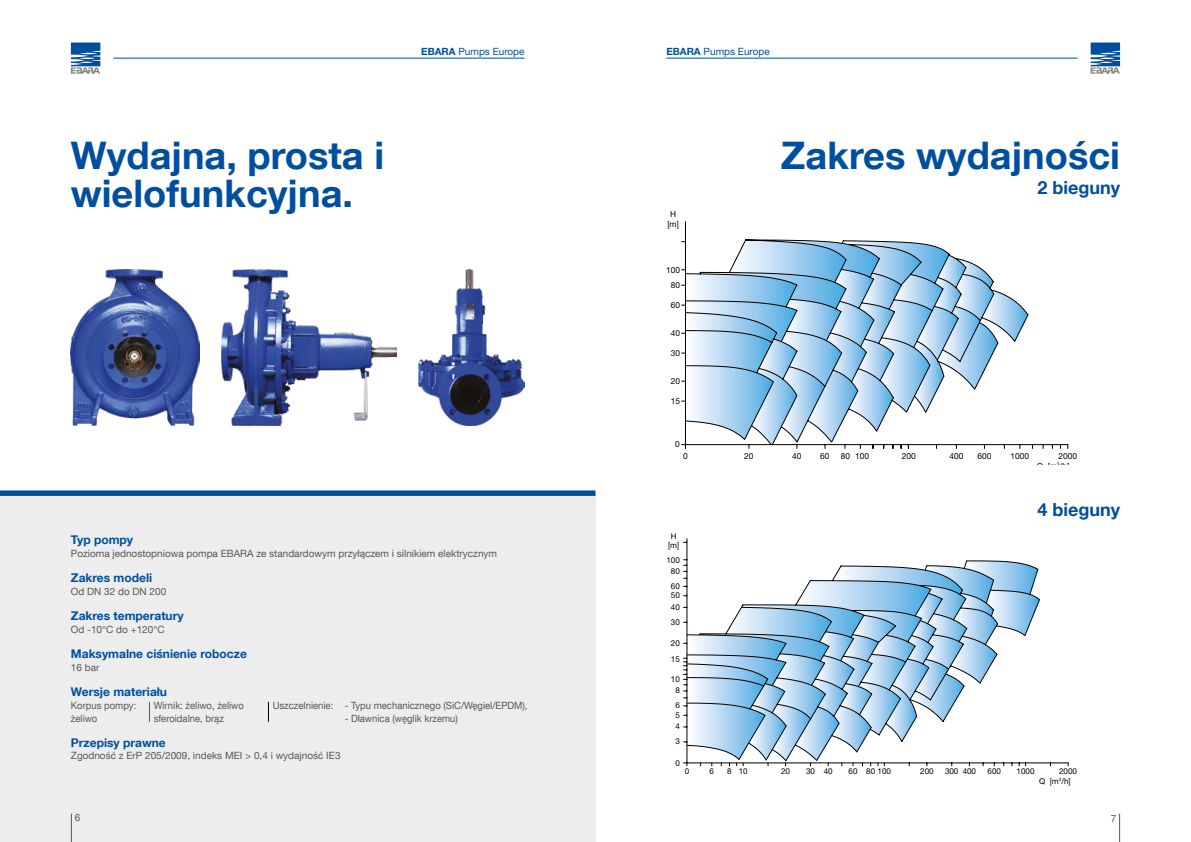
<style>
.page{position:relative;width:1191px;height:842px;background:#fff}
.page>*{position:absolute;margin:0;border:0;box-sizing:border-box;transform-origin:0 0}
.t1{font:700 38px/38px "Helvetica Neue LT Com";color:#004f9f}
.t2{font:700 18px "Helvetica Neue LT Com";color:#004f9f}
.t3{font:700 12px "Helvetica Neue LT Com";color:#004f9f}
.t4{font:10px "Helvetica Neue LT Com";color:#575756}
.t5{font:10px/12.7px "Helvetica Neue LT Com";color:#575756;scale:.95 1}
.t6{font:10px "Helvetica Neue";color:#004f9f}
.t7{font:10px "Helvetica Neue";color:#575756}
.t8{font:8.3px/10px "Helvetica Neue";color:#000;text-align:center}
.t9{font:8.1px/9.5px "Helvetica Neue";color:#000}
.s1{font-weight:700}
</style>
<div class="page">
<svg style="left:1119px;top:814px;width:1px;height:28px"></svg>
<svg style="left:1090px;top:43px;width:30px;height:31px"></svg>
<svg style="left:71px;top:43px;width:29px;height:31px"></svg>
<hr style="left:666px;top:58px;width:411px;height:1px;background:#004f9f">
<hr style="left:113px;top:58px;width:411px;height:1px;background:#004f9f">
<div style="left:0;top:490px;width:596px;height:352px;background:#ededed"></div>
<hr style="left:687px;top:539px;width:1px;height:224px;background:#010202">
<hr style="left:683px;top:763px;width:385px;height:1px;background:#010202">
<svg style="left:683px;top:560px;width:357px;height:206px"></svg>
<svg style="left:686px;top:560px;width:354px;height:202px"></svg>
<hr style="left:685px;top:222px;width:1px;height:226px;background:#000">
<hr style="left:681px;top:444px;width:386px;height:1px;background:#000">
<svg style="left:681px;top:240px;width:352px;height:208px"></svg>
<svg style="left:71px;top:814px;width:1px;height:28px"></svg>
<img style="left:221px;top:269px;width:175px;height:156px">
<img style="left:71px;top:269px;width:128px;height:156px">
<img style="left:418px;top:269px;width:106px;height:156px">
<svg style="left:149px;top:702px;width:1px;height:20px"></svg>
<svg style="left:268px;top:702px;width:1px;height:20px"></svg>
<h1 class="t1" style="left:71px;top:135px;width:315px">Wydajna, prosta i wielofunkcyjna.</h1>
<p class="t6" style="left:421px;top:45px;width:105px"><span class="s1">EBARA</span> Pumps Europe</p>
<p class="t6" style="left:666px;top:45px;width:105px"><span class="s1">EBARA</span> Pumps Europe</p>
<p class="t8" style="left:667px;top:209px;width:13px">H [m]</p>
<p class="t8" style="left:666px;top:262px;width:15px;line-height:15.3px">100<br>80</p>
<p class="t8" style="left:671px;top:300px;width:11px">60</p>
<p class="t8" style="left:671px;top:328px;width:11px">40</p>
<p class="t8" style="left:671px;top:348px;width:11px">30</p>
<p class="t8" style="left:671px;top:376px;width:11px">20</p>
<p class="t8" style="left:671px;top:396px;width:11px">15</p>
<p class="t8" style="left:675px;top:439px;width:6px">0</p>
<h1 class="t1" style="left:781px;top:135px;width:341px">Zakres wydajności</h1>
<h2 class="t2" style="left:1037px;top:176px;width:84px">2 bieguny</h2>
<p class="t8" style="left:683px;top:451px;width:6px">0</p>
<p class="t8" style="left:744px;top:451px;width:11px">20</p>
<p class="t8" style="left:792px;top:451px;width:11px">40</p>
<p class="t8" style="left:820px;top:451px;width:11px">60</p>
<p class="t8" style="left:841px;top:451px;width:30px">80 100</p>
<p class="t8" style="left:902px;top:451px;width:15px">200</p>
<p class="t8" style="left:949px;top:451px;width:15px">400</p>
<p class="t8" style="left:977px;top:451px;width:15px">600</p>
<p class="t8" style="left:1010px;top:451px;width:20px">1000</p>
<p class="t8" style="left:1058px;top:451px;width:20px">2000</p>
<p class="t8" style="left:1036px;top:461px;width:34px">Q [m<sup>3</sup>/h]</p>
<h2 class="t2" style="left:1037px;top:498px;width:84px">4 bieguny</h2>
<p class="t3" style="left:71px;top:532px;width:64px">Typ pompy</p>
<p class="t4" style="left:71px;top:547px;width:428px">Pozioma jednostopniowa pompa EBARA ze standardowym przyłączem i silnikiem elektrycznym</p>
<p class="t3" style="left:71px;top:570px;width:83px">Zakres modeli</p>
<p class="t4" style="left:71px;top:585px;width:97px">Od DN 32 do DN 200</p>
<p class="t3" style="left:71px;top:608px;width:114px">Zakres temperatury</p>
<p class="t4" style="left:71px;top:623px;width:95px">Od -10°C do +120°C</p>
<p class="t3" style="left:71px;top:646px;width:177px">Maksymalne ciśnienie robocze</p>
<p class="t4" style="left:71px;top:661px;width:30px">16 bar</p>
<p class="t3" style="left:71px;top:684px;width:98px">Wersje materiału</p>
<p class="t3" style="left:71px;top:735px;width:96px">Przepisy prawne</p>
<p class="t4" style="left:71px;top:749px;width:271px">Zgodność z ErP 205/2009, indeks MEI &gt; 0,4 i wydajność IE3</p>
<p class="t5" style="left:71px;top:699px;width:70px">Korpus pompy: żeliwo</p>
<p class="t5" style="left:154px;top:699px;width:96px">Wirnik: żeliwo, żeliwo sferoidalne, brąz</p>
<p class="t5" style="left:273px;top:699px;width:270px">Uszczelnienie: - Typu mechanicznego (SiC/Węgiel/EPDM),</p>
<p class="t5" style="left:345px;top:712px;width:121px">- Dławnica (węglik krzemu)</p>
<p class="t9" style="left:668px;top:531px;width:13px;text-align:center">H [m]</p>
<p class="t9" style="left:666px;top:555px;width:15px">100</p>
<p class="t9" style="left:671px;top:566px;width:10px">80</p>
<p class="t9" style="left:671px;top:582px;width:10px">60</p>
<p class="t9" style="left:671px;top:590px;width:10px">50</p>
<p class="t9" style="left:671px;top:602px;width:10px">40</p>
<p class="t9" style="left:671px;top:617px;width:10px">30</p>
<p class="t9" style="left:671px;top:639px;width:10px">20</p>
<p class="t9" style="left:671px;top:654px;width:10px">15</p>
<p class="t9" style="left:671px;top:675px;width:10px">10</p>
<p class="t9" style="left:675px;top:686px;width:6px">8</p>
<p class="t9" style="left:675px;top:700px;width:6px">6</p>
<p class="t9" style="left:675px;top:711px;width:6px">5</p>
<p class="t9" style="left:675px;top:721px;width:6px">4</p>
<p class="t9" style="left:675px;top:736px;width:6px">3</p>
<p class="t9" style="left:675px;top:758px;width:6px">0</p>
<p class="t9" style="left:684px;top:766px;width:6px">0</p>
<p class="t9" style="left:709px;top:766px;width:6px">6</p>
<p class="t9" style="left:727px;top:766px;width:22px">8 10</p>
<p class="t9" style="left:781px;top:766px;width:10px">20</p>
<p class="t9" style="left:806px;top:766px;width:28px">30 40</p>
<p class="t9" style="left:848px;top:766px;width:44px">60 80 100</p>
<p class="t9" style="left:920px;top:766px;width:15px">200</p>
<p class="t9" style="left:945px;top:766px;width:33px">300 400</p>
<p class="t9" style="left:987px;top:766px;width:15px">600</p>
<p class="t9" style="left:1016px;top:766px;width:19px">1000</p>
<p class="t9" style="left:1039px;top:766px;width:39px;text-indent:20px">2000<br>Q [m<sup>3</sup>/h]</p>
<p class="t4" style="left:75px;top:811px;width:7px">6</p>
<p class="t7" style="left:1110px;top:812px;width:7px">7</p>
</div>
